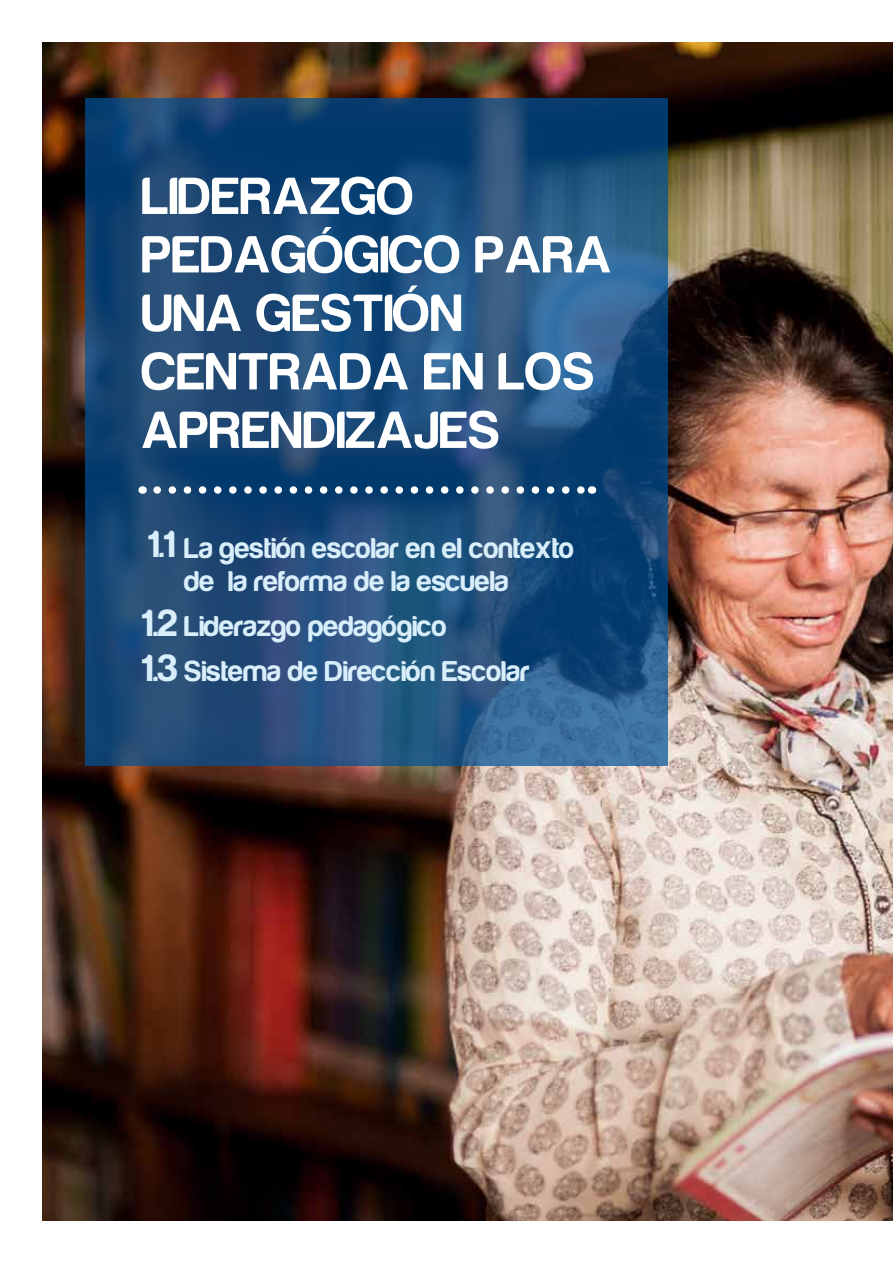
<style>
.page{position:relative;width:893px;height:1263px;background:#fff}
.page>*{position:absolute;margin:0;border:0;box-sizing:border-box;transform-origin:0 0}
.t1{font:700 54px/58.5px "Harabara";letter-spacing:.02em;color:#fff}
.t2{font:700 39.15px/78.6px "Harabara";color:#d8eefa}
.t3{font:700 29.7px/33px "Harabara";letter-spacing:.01em;color:#d8eefa}
</style>
<div class="page">
<img style="left:43px;top:43px;width:850px;height:1177px">
<svg style="left:85px;top:98px;width:583px;height:667px;background:#1d4d7b"></svg>
<svg style="left:157px;top:486px;width:427px;height:8px"></svg>
<h1 class="t1" style="left:142px;top:168px;width:471px">LIDERAZGO<br>PEDAGÓGICO PARA<br>UNA GESTIÓN<br>CENTRADA EN LOS<br>APRENDIZAJES</h1>
<h2 class="t2" style="left:142px;top:506px;width:37px">1.1<br>1.2</h2>
<h2 class="t2" style="left:142px;top:629px;width:37px">1.3</h2>
<p class="t3" style="left:185px;top:532px;width:391px">La gestión escolar en el contexto de la reforma de la escuela</p>
<p class="t3" style="left:185px;top:604px;width:346px;line-height:45px">Liderazgo pedagógico<br>Sistema de Dirección Escolar</p>
</div>
